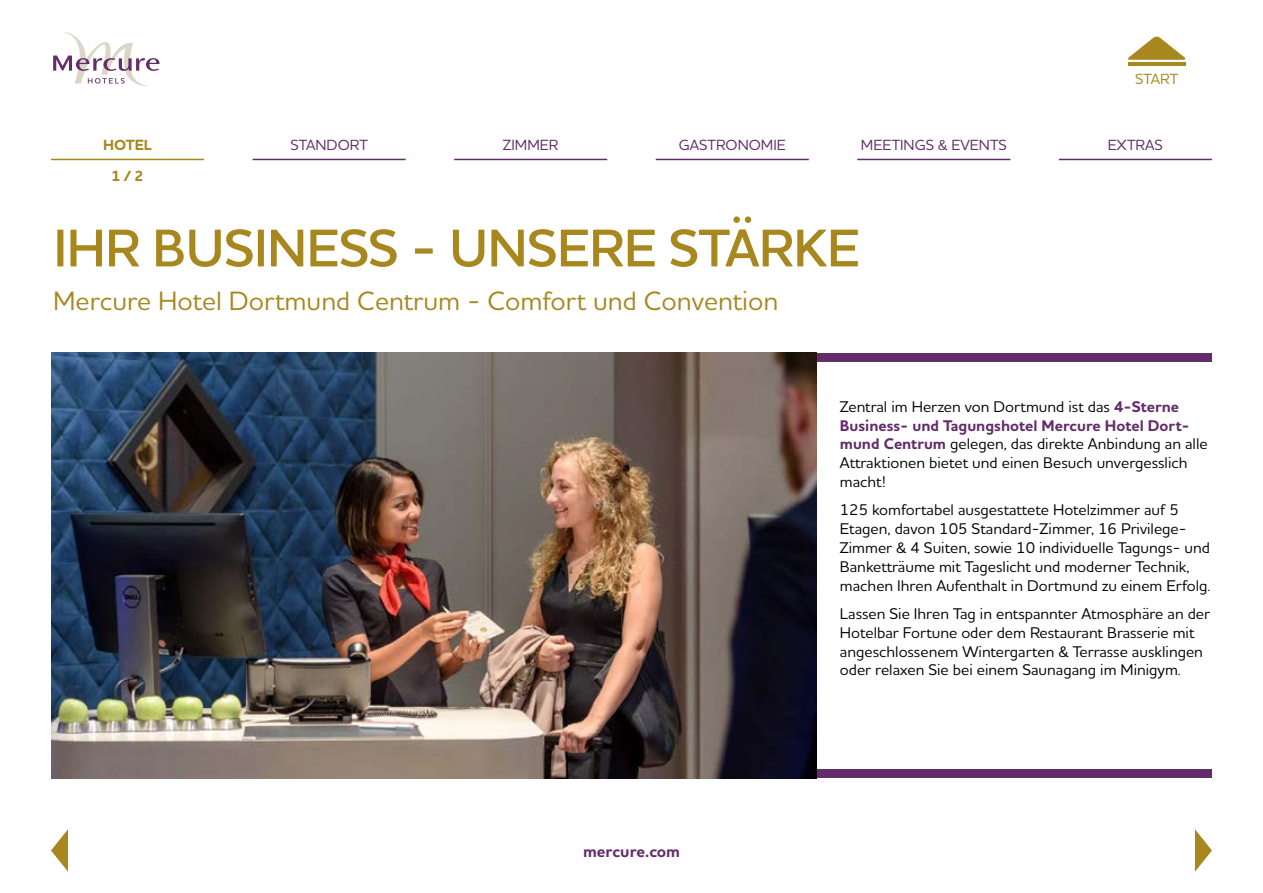
<style>
.page{position:relative;width:1263px;height:893px;background:#fff}
.page>*{position:absolute;margin:0;border:0;box-sizing:border-box;transform-origin:0 0}
.t1{font:600 54px "Houschka Alt Pro";letter-spacing:-.01em;color:#a8871e}
.t2{font:500 27px "Houschka Alt Pro";color:#a8871e}
.t3{font:700 16.5px "Houschka Alt Pro";color:#632c6b}
.t4{font:500 15.75px/18.9px "Houschka Alt Pro";color:#000}
.t5{font:500 15px "Houschka Alt Pro";color:#632c6b}
.t6{font:700 15px/32px "Houschka Alt Pro";color:#a8871e}
.t7{font:500 15px "Houschka Alt Pro";color:#a8871e}
.s1{font-weight:700;color:#632c6b}
</style>
<div class="page">
<div style="left:816px;top:353px;width:396px;height:8px;background:#632c6b"></div>
<div style="left:816px;top:770px;width:396px;height:8px;background:#632c6b"></div>
<img style="left:51px;top:353px;width:765px;height:425px">
<svg style="left:51px;top:829px;width:17px;height:43px"></svg>
<svg style="left:1195px;top:829px;width:17px;height:43px"></svg>
<hr style="left:51px;top:159px;width:153px;height:1px;background:#a8871e">
<hr style="left:253px;top:159px;width:153px;height:1px;background:#632c6b">
<hr style="left:454px;top:159px;width:153px;height:1px;background:#632c6b">
<hr style="left:656px;top:159px;width:153px;height:1px;background:#632c6b">
<hr style="left:857px;top:159px;width:153px;height:1px;background:#632c6b">
<hr style="left:1059px;top:159px;width:153px;height:1px;background:#632c6b">
<svg style="left:1128px;top:36px;width:58px;height:30px"></svg>
<svg style="left:53px;top:32px;width:106px;height:54px"></svg>
<p class="t7" style="left:1135px;top:69px;width:45px">START</p>
<p class="t6" style="left:112px;top:129px;width:33px;text-indent:-9px">HOTEL<br>1 / 2</p>
<p class="t5" style="left:290px;top:135px;width:79px">STAND ORT</p>
<p class="t5" style="left:503px;top:135px;width:57px">ZIMMER</p>
<p class="t5" style="left:679px;top:135px;width:109px">GASTRONOMIE</p>
<p class="t5" style="left:861px;top:135px;width:147px">MEETINGS &amp; EVENTS</p>
<p class="t5" style="left:1108px;top:135px;width:57px">EXTRAS</p>
<h1 class="t1" style="left:54px;top:213px;width:808px">IHR BUSINESS - UNSERE STÄRKE</h1>
<h2 class="t2" style="left:53px;top:283px;width:727px">Mercure Hotel Dortmund Centrum - Comfort und Convention</h2>
<p class="t3" style="left:583px;top:840px;width:98px">mercure.com</p>
<p class="t4" style="left:840px;top:396px;width:369px">Zentral im Herzen von Dortmund ist das <span class="s1">4-Sterne Business- und Tagungshotel Mercure Hotel Dort&shy;mund Centrum</span> gelegen, das direkte Anbindung an alle Attraktionen bietet und einen Besuch unvergesslich macht!</p>
<p class="t4" style="left:840px;top:500px;width:372px">125 komfortabel ausgestattete Hotelzimmer auf 5<br>Etagen, davon 105 Standard-Zimmer, 16 Privilege-Zimmer &amp; 4 Suiten, sowie 10 individuelle Tagungs- und Banketträume mit Tageslicht und moderner Technik, machen Ihren Aufenthalt in Dortmund zu einem Erfolg.</p>
<p class="t4" style="left:840px;top:603px;width:372px">Lassen Sie Ihren Tag in entspannter Atmosphäre an der Hotelbar Fortune oder dem Restaurant Brasserie mit angeschlossenem Wintergarten &amp; Terrasse ausklingen oder relaxen Sie bei einem Saunagang im Minigym.</p>
</div>
